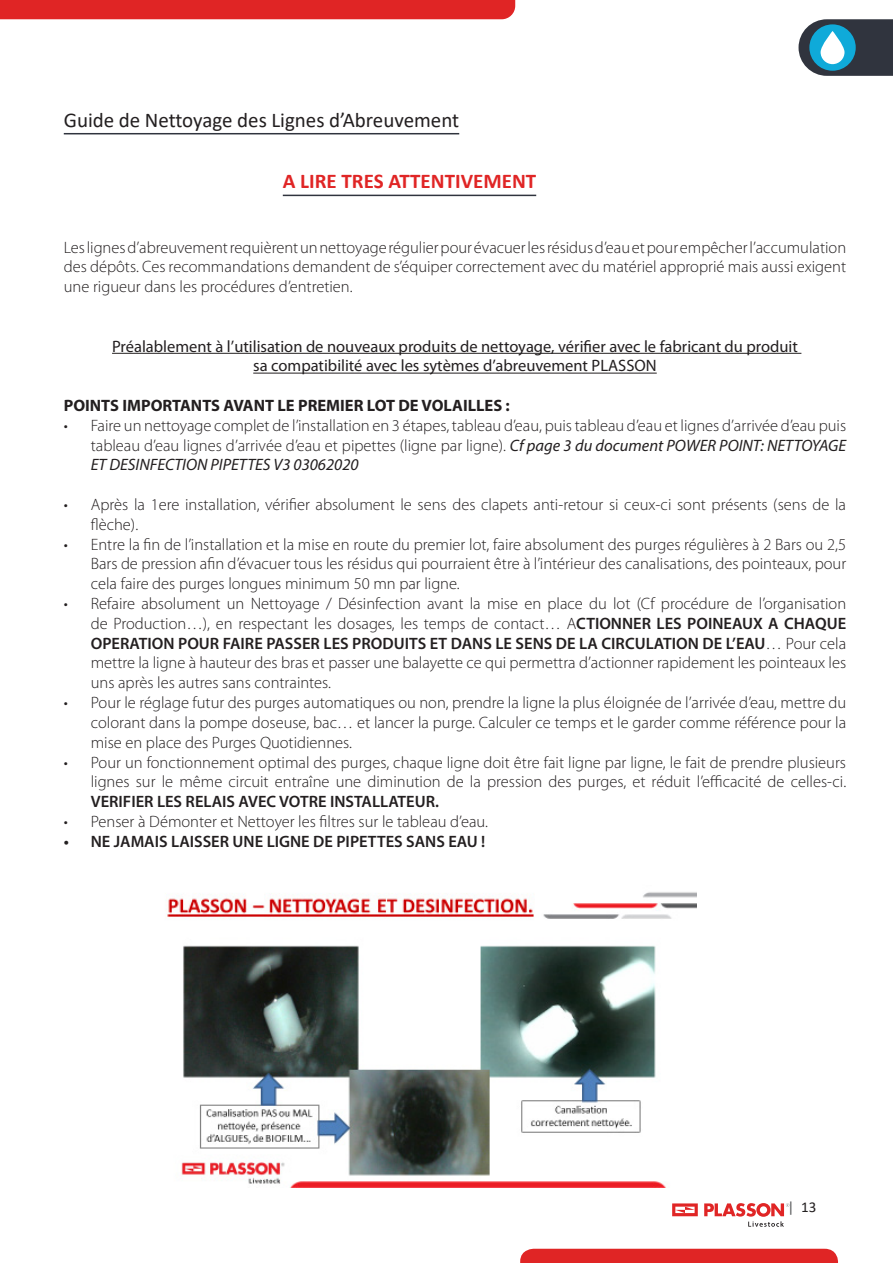
<style>
.page{position:relative;width:893px;height:1263px;background:#fff}
.page>*{position:absolute;margin:0;border:0;box-sizing:border-box;transform-origin:0 0}
.Head_Line_L2{font:21px "Calibri";color:#231f20}
.Head_Line_L2-2{font:700 21px "Calibri";color:#e02525}
.t1{font:300 16.5px/19.8px "Myriad Pro";color:#231f20;text-align:justify}
.t2{font:16.5px "Myriad Pro";color:#231f20}
.t3{font:700 16.5px "Myriad Pro";color:#231f20}
.t4{font:600 16.5px "Myriad Pro";color:#231f20}
.t5{font:15px "Calibri";color:#231f20}
.s1{font-weight:400;font-style:italic}
.s2{font-weight:600}
.s3{color:#57585a}
</style>
<div class="page">
<div style="left:0;top:0;width:516px;height:20px;background:#e02525"></div>
<div style="left:520px;top:1249px;width:318px;height:14px;background:#e02525"></div>
<svg style="left:798px;top:19px;width:95px;height:57px;background:#474b54"></svg>
<div style="left:809px;top:24px;width:47px;height:47px;background:#0faad9;border-radius:50%"></div>
<svg style="left:821px;top:31px;width:23px;height:33px"></svg>
<svg style="left:672px;top:1203px;width:26px;height:13px"></svg>
<svg style="left:704px;top:1203px;width:86px;height:24px"></svg>
<hr style="left:64px;top:133px;width:395px;height:1px;background:#30343e">
<hr style="left:283px;top:195px;width:253px;height:1px;background:#30343e">
<hr style="left:112px;top:353px;width:689px;height:1px;background:#231f20">
<hr style="left:253px;top:373px;width:404px;height:1px;background:#231f20">
<img style="left:165px;top:892px;width:531px;height:296px">
<p class="Head_Line_L2" style="left:64px;top:105px;width:397px">Guide de Nettoyage des Lignes d’Abreuvement</p>
<p class="Head_Line_L2-2" style="left:283px;top:166px;width:255px">A LIRE TRES ATTENTIVEMENT</p>
<p class="t1" style="left:64px;top:237px;width:784px">Les lignes d’abreuvement requièrent un nettoyage régulier pour évacuer les résidus d’eau et pour empêcher l’accumulation des dépôts. Ces recommandations demandent de s’équiper correctement avec du matériel approprié mais aussi exigent une rigueur dans les procédures d’entretien.</p>
<p class="t2" style="left:112px;top:336px;width:687px">Préalablement à l’utilisation de nouveaux produits de nettoyage, vérifier avec le fabricant du produit</p>
<p class="t2" style="left:253px;top:356px;width:405px">sa compatibilité avec les sytèmes d’abreuvement PLASSON</p>
<p class="t3" style="left:64px;top:395px;width:448px">POINTS IMPORTANTS AVANT LE PREMIER LOT DE VOLAILLES :</p>
<p class="t1" style="left:91px;top:415px;width:757px;text-indent:-27px">• Faire un nettoyage complet de l’installation en 3 étapes, tableau d’eau, puis tableau d’eau et lignes d’arrivée d’eau puis tableau d’eau lignes d’arrivée d’eau et pipettes (ligne par ligne). <span class="s1">Cf page 3 du document POWER POINT: NETTOYAGE ET DESINFECTION PIPETTES V3 03062020</span></p>
<p class="t1" style="left:91px;top:494px;width:757px;text-indent:-27px">• Après la 1ere installation, vérifier absolument le sens des clapets anti-retour si ceux-ci sont présents (sens de la flèche).</p>
<p class="t1" style="left:91px;top:534px;width:757px;text-indent:-27px">• Entre la fin de l’installation et la mise en route du premier lot, faire absolument des purges régulières à 2 Bars ou 2,5<br>Bars de pression afin d’évacuer tous les résidus qui pourraient être à l’intérieur des canalisations, des pointeaux, pour cela faire des purges longues minimum 50 mn par ligne.</p>
<p class="t1" style="left:91px;top:593px;width:757px;text-indent:-27px">• Refaire absolument un Nettoyage / Désinfection avant la mise en place du lot (Cf procédure de l’organisation de Production…), en respectant les dosages, les temps de contact… A<span class="s2">CTIONNER LES POINEAUX A CHAQUE OPERATION POUR FAIRE PASSER LES PRODUITS ET DANS LE SENS DE LA CIRCULATION DE L’EAU</span>… Pour cela mettre la ligne à hauteur des bras et passer une balayette ce qui permettra d’actionner rapidement les pointeaux les uns après les autres sans contraintes.</p>
<p class="t1" style="left:91px;top:692px;width:757px;text-indent:-27px">• Pour le réglage futur des purges automatiques ou non, prendre la ligne la plus éloignée de l’arrivée d’eau, mettre du colorant dans la pompe doseuse, bac… et lancer la purge. Calculer ce temps et le garder comme référence pour la mise en place des Purges Quotidiennes.</p>
<p class="t1" style="left:91px;top:752px;width:757px;text-indent:-27px">• Pour un fonctionnement optimal des purges, chaque ligne doit être fait ligne par ligne, le fait de prendre plusieurs lignes sur le même circuit entraîne une diminution de la pression des purges, et réduit l’efficacité de celles-ci.<br><span class="s2">VERIFIER LES RELAIS AVEC VOTRE INSTALLATEUR.</span></p>
<p class="t1" style="left:64px;top:811px;width:426px">• Penser à Démonter et Nettoyer les filtres sur le tableau d’eau.</p>
<p class="t4" style="left:64px;top:831px;width:423px">• NE JAMAIS LAISSER UNE LIGNE DE PIPETTES SANS EAU !</p>
<p class="t5" style="left:787px;top:1196px;width:30px"><span class="s3">|</span> 13</p>
</div>
